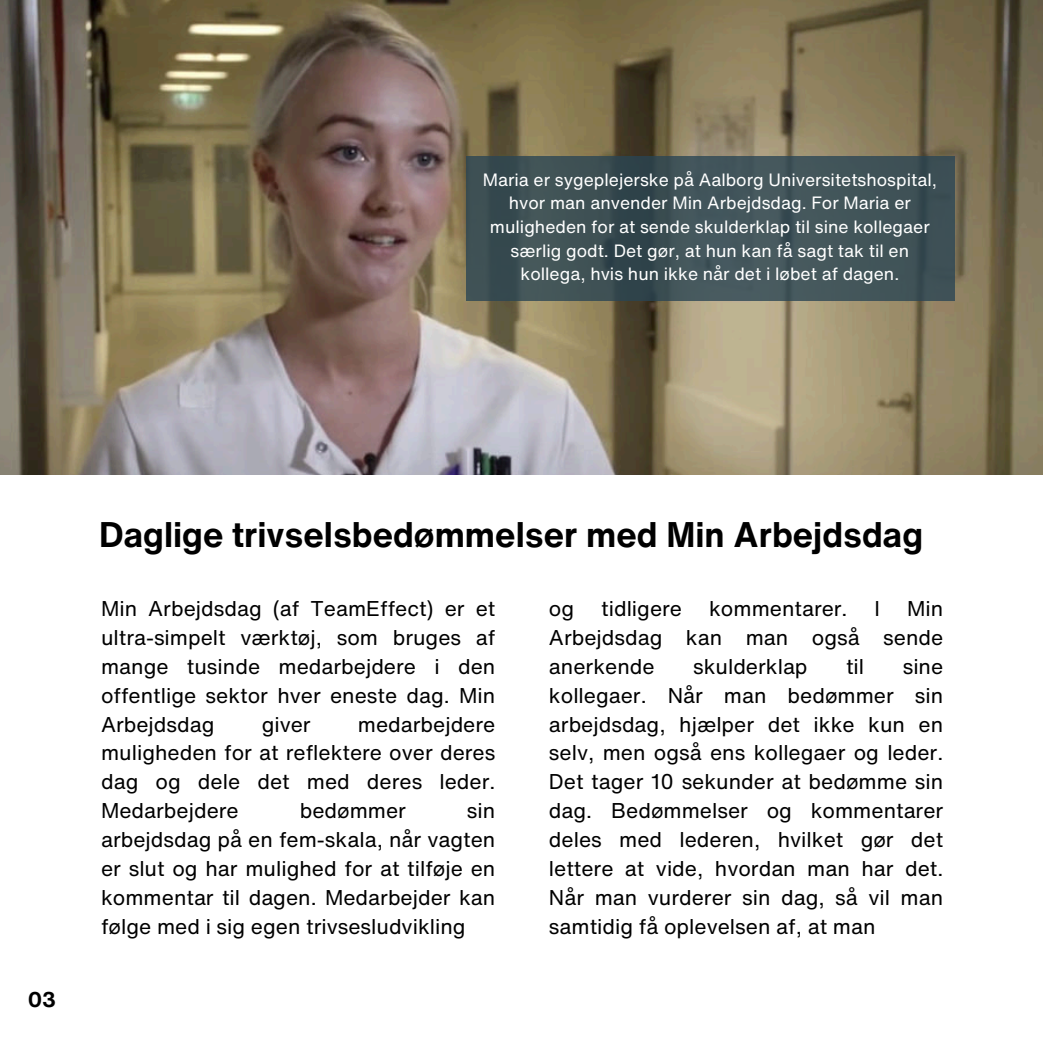
<style>
.page{position:relative;width:1043px;height:1043px;background:#fff}
.page>*{position:absolute;margin:0;border:0;box-sizing:border-box;transform-origin:0 0}
.t1{font:700 35px "Helvetica Now Text";color:#000}
.t2{font:21px/28.9px "Helvetica Now Text";color:#000;text-align:justify}
.t3{font:700 21px "Helvetica Now Text";color:#000}
.t4{font:17.5px/23.6px "Helvetica Now Text";color:#fff;text-align:center}
</style>
<div class="page">
<img style="left:0;top:0;width:1042px;height:474px">
<svg style="left:465px;top:156px;width:488px;height:145px;background:#3e5156"></svg>
<p class="t4" style="left:482px;top:168px;width:455px">Maria er sygeplejerske på Aalborg Universitetshospital, hvor man anvender Min Arbejdsdag. For Maria er muligheden for at sende skulderklap til sine kollegaer særlig godt. Det gør, at hun kan få sagt tak til en kollega, hvis hun ikke når det i løbet af dagen.</p>
<p class="t3" style="left:28px;top:984px;width:29px">03</p>
<h1 class="t1" style="left:99px;top:511px;width:825px">Daglige trivselsbedømmelser med Min Arbejdsdag</h1>
<p class="t2" style="left:101px;top:594px;width:395px">Min Arbejdsdag (af TeamEffect) er et ultra-simpelt værktøj, som bruges af mange tusinde medarbejdere i den offentlige sektor hver eneste dag. Min Arbejdsdag</p>
<p class="t2" style="left:101px;top:709px;width:395px;text-indent:257px">medarbejdere muligheden for at reflektere over deres dag og dele det med deres leder.<br>Medarbejdere</p>
<p class="t2" style="left:261px;top:709px;width:50px">giver</p>
<p class="t2" style="left:101px;top:796px;width:395px;text-indent:366px">sin arbejdsdag på en fem-skala, når vagten er slut og har mulighed for at tilføje en kommentar til dagen. Medarbejder kan følge med i sig egen trivsesludvikling</p>
<p class="t2" style="left:299px;top:796px;width:108px">bedømmer</p>
<p class="t2" style="left:549px;top:594px;width:395px;text-indent:358px">Min Arbejdsdag kan man også sende anerkende</p>
<p class="t2" style="left:549px;top:594px;width:27px">og</p>
<p class="t2" style="left:601px;top:594px;width:82px">tidligere</p>
<p class="t2" style="left:708px;top:594px;width:140px">kommentarer.</p>
<p class="t2" style="left:874px;top:594px;width:7px">I</p>
<p class="t2" style="left:549px;top:651px;width:395px;text-indent:353px">sine kollegaer. Når man bedømmer sin arbejdsdag, hjælper det ikke kun en selv, men også ens kollegaer og leder.<br>Det tager 10 sekunder at bedømme sin dag. Bedømmelser og kommentarer deles med lederen, hvilket gør det lettere at vide, hvordan man har det.<br>Når man vurderer sin dag, så vil man samtidig få oplevelsen af, at man</p>
<p class="t2" style="left:693px;top:651px;width:116px">skulderklap</p>
<p class="t2" style="left:845px;top:651px;width:20px">til</p>
</div>
